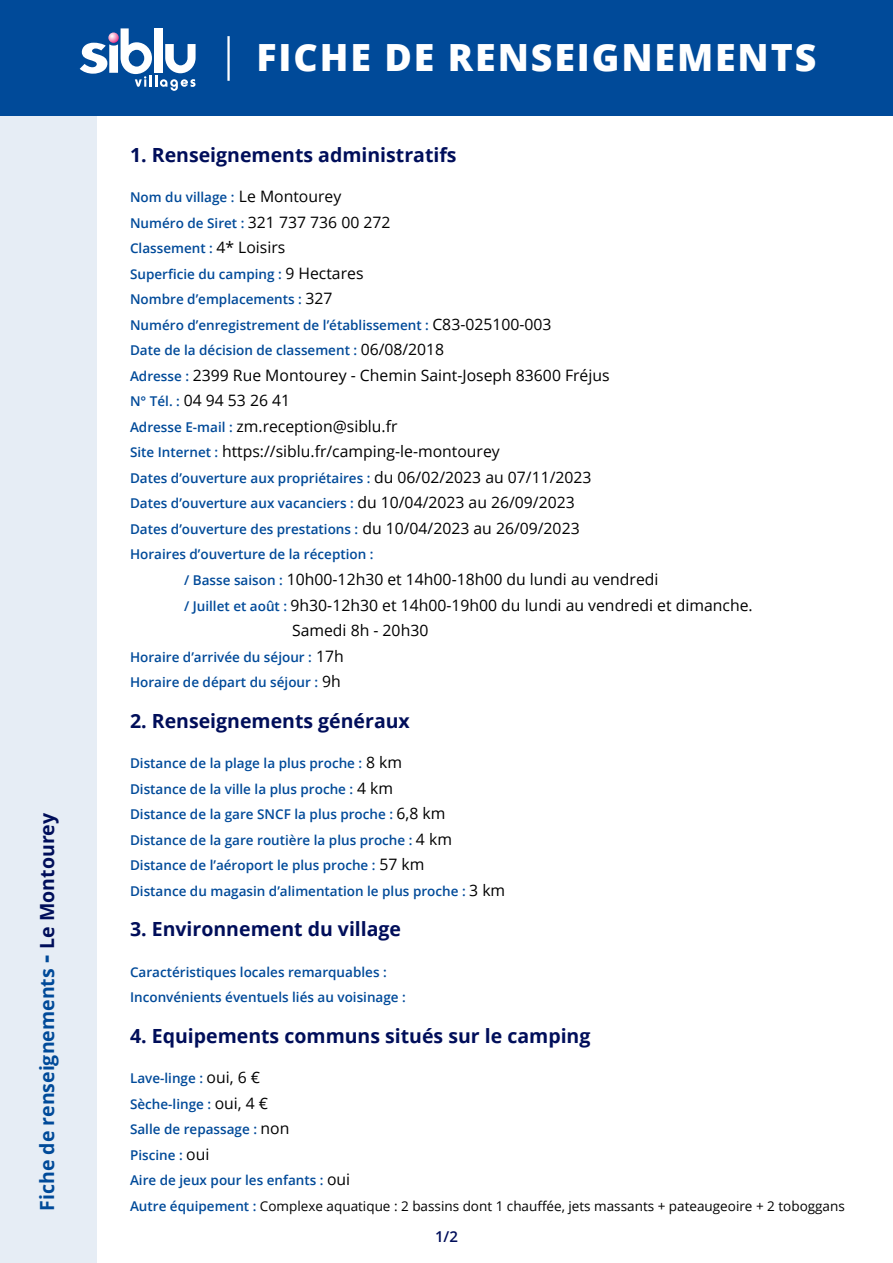
<style>
.page{position:relative;width:893px;height:1263px;background:#fff}
.page>*{position:absolute;margin:0;border:0;box-sizing:border-box;transform-origin:0 0}
.t1{font:800 37.5px "Open Sans";letter-spacing:.05em;color:#fff}
.t2{font:700 19.5px "Open Sans";color:#000e5a}
.t3{font:700 19.5px "Open Sans";color:#004a99}
.t4{font:15.75px/25.5px "Open Sans";color:#000}
.t5{font:600 15px "Open Sans";color:#000e5a}
.t6{font:600 13.5px/25.5px "Open Sans";color:#004a99}
.s1{font-size:25.5px}
.s2{color:#000e5a}
.s3{font-weight:400;font-size:15.75px;color:#000}
.s4{font-weight:600;font-size:13.5px;color:#004a99}
.s5{font-weight:400;color:#000}
</style>
<div class="page">
<div style="left:0;top:0;width:893px;height:116px;background:#004a99"></div>
<div style="left:0;top:68px;width:96px;height:1195px;background:#e6edf5"></div>
<svg style="left:80px;top:28px;width:116px;height:63px"></svg>
<hr style="left:227px;top:36px;width:3px;height:45px;background:#fff">
<h2 class="t3" style="left:33px;top:1211px;width:399px;rotate:-90deg">Fiche de renseignements <span class="s1">-</span> <span class="s2">Le Montourey</span></h2>
<h1 class="t1" style="left:257px;top:29px;width:561px">FICHE DE RENSEIGNEMENTS</h1>
<h2 class="t2" style="left:130px;top:141px;width:328px">1. Renseignements administratifs</h2>
<p class="t6" style="left:130px;top:184px;width:423px">Nom du village : <span class="s3">Le Montourey<br></span>Numéro de Siret : <span class="s3">321 737 736 00 272<br></span>Classement : <span class="s3">4* Loisirs<br></span>Superficie du camping : <span class="s3">9 Hectares<br></span>Nombre d’emplacements : <span class="s3">327<br></span>Numéro d’enregistrement de l’établissement : <span class="s3">C83-025100-003<br></span>Date de la décision de classement : <span class="s3">06/08/2018</span></p>
<p class="t4" style="left:130px;top:362px;width:481px"><span class="s4">Adresse :</span> 2399 Rue Montourey - Chemin Saint-Joseph 83600 Fréjus <span class="s4">N° Tél. :</span> 04 94 53 26 41<br><span class="s4">Adresse E-mail :</span> zm.reception@siblu.fr<br><span class="s4">Site Internet :</span> https://siblu.fr/camping-le-montourey</p>
<p class="t6" style="left:130px;top:465px;width:463px">Dates d’ouverture aux propriétaires : <span class="s3">du 06/02/2023 au 07/11/2023<br></span>Dates d’ouverture aux vacanciers : <span class="s3">du 10/04/2023 au 26/09/2023<br></span>Dates d’ouverture des prestations : <span class="s3">du 10/04/2023 au 26/09/2023<br></span>Horaires d’ouverture de la réception :</p>
<p class="t4" style="left:184px;top:566px;width:476px"><span class="s4">/ Basse saison :</span> 10h00-12h30 et 14h00-18h00 du lundi au vendredi</p>
<p class="t4" style="left:184px;top:592px;width:570px"><span class="s4">/ Juillet et août :</span> 9h30-12h30 et 14h00-19h00 du lundi au vendredi et dimanche.</p>
<p class="t4" style="left:292px;top:617px;width:138px">Samedi 8h - 20h30</p>
<p class="t6" style="left:130px;top:643px;width:215px">Horaire d’arrivée du séjour : <span class="s3">17h<br></span>Horaire de départ du séjour : <span class="s3">9h</span></p>
<h2 class="t2" style="left:130px;top:707px;width:281px">2. Renseignements généraux</h2>
<p class="t6" style="left:130px;top:750px;width:377px">Distance de la plage la plus proche : <span class="s3">8 km<br></span>Distance de la ville la plus proche : <span class="s3">4 km<br></span>Distance de la gare SNCF la plus proche : <span class="s3">6,8 km </span>Distance de la gare routière la plus proche : <span class="s3">4 km </span>Distance de l’aéroport le plus proche : <span class="s3">57 km<br></span>Distance du magasin d’alimentation le plus proche : <span class="s3">3 km</span></p>
<h2 class="t2" style="left:130px;top:915px;width:273px">3. Environnement du village</h2>
<p class="t6" style="left:130px;top:958px;width:277px">Caractéristiques locales remarquables :<br>Inconvénients éventuels liés au voisinage :</p>
<h2 class="t2" style="left:130px;top:1022px;width:462px">4. Equipements communs situés sur le camping</h2>
<p class="t6" style="left:130px;top:1065px;width:716px">Lave-linge : <span class="s3">oui, 6 €<br></span>Sèche-linge : <span class="s3">oui, 4 €<br></span>Salle de repassage : <span class="s3">non<br></span>Piscine : <span class="s3">oui<br></span>Aire de jeux pour les enfants : <span class="s3">oui<br></span>Autre équipement : <span class="s5">Complexe aquatique : 2 bassins dont 1 chauffée, jets massants + pateaugeoire + 2 toboggans</span></p>
<p class="t5" style="left:435px;top:1226px;width:24px">1/2</p>
</div>
